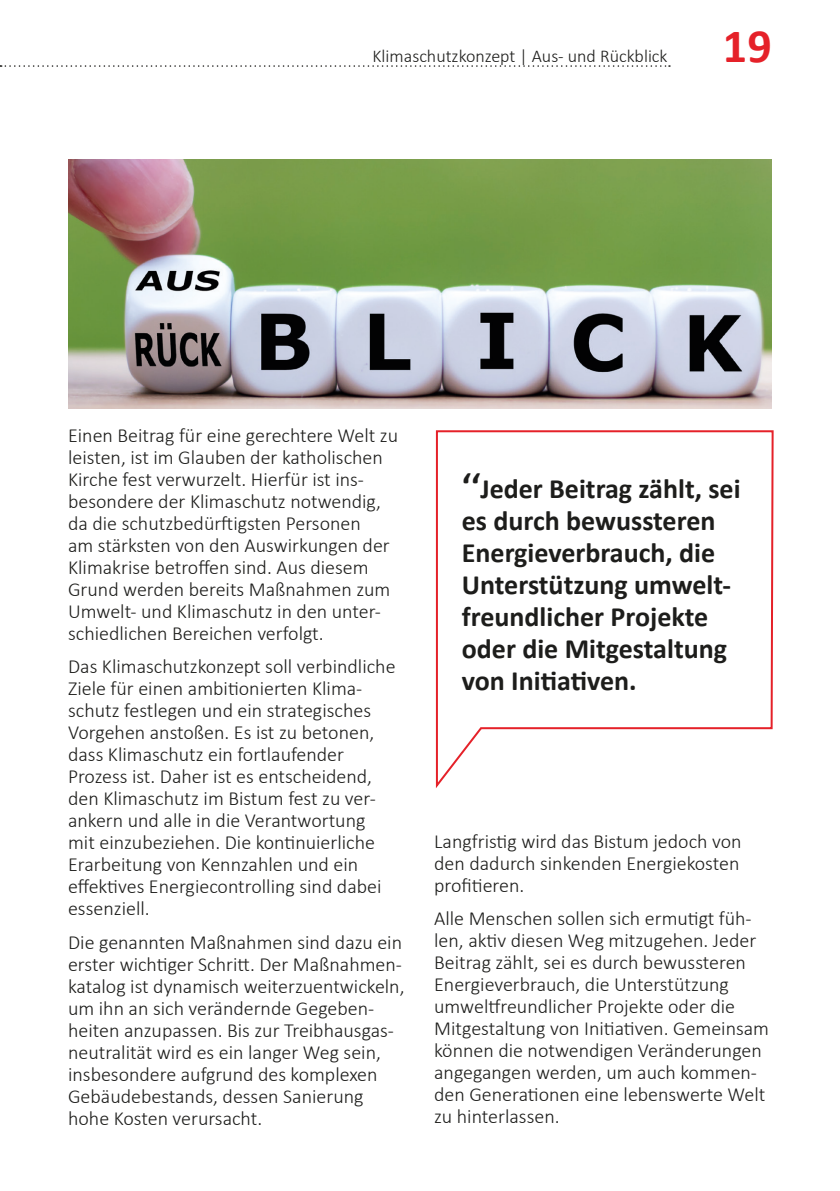
<style>
.page{position:relative;width:840px;height:1191px;background:#fff}
.page>*{position:absolute;margin:0;border:0;box-sizing:border-box;transform-origin:0 0}
.t1{font:700 48px "Calibri";color:#e52129}
.fließtext_ohne_einzug{font:700 28px/32px "Calibri";color:#1d1d1b}
.fließtext_ohne_einzug-2{font:300 20px/22px "Calibri";color:#1d1d1b}
.t2{font:300 18px "Calibri";color:#1d1d1b}
.s1{font-size:36px}
</style>
<div class="page">
<svg style="left:0;top:65px;width:669px;height:2px"></svg>
<img style="left:68px;top:159px;width:703px;height:249px">
<svg style="left:435px;top:430px;width:339px;height:358px"></svg>
<p class="t2" style="left:372px;top:44px;width:296px">Klimaschutzkonzept | Aus- und Rückblick</p>
<h1 class="t1" style="left:722px;top:12px;width:51px">19</h1>
<p class="fließtext_ohne_einzug-2" style="left:68px;top:424px;width:331px">Einen Beitrag für eine gerechtere Welt zu leisten, ist im Glauben der katholischen Kirche fest verwurzelt. Hierfür ist ins&shy;besondere der Klimaschutz notwendig, da die schutzbedürftigsten Personen<br>am stärksten von den Auswirkungen der Klimakrise betroffen sind. Aus diesem Grund werden bereits Maßnahmen zum Umwelt- und Klimaschutz in den unter&shy;schiedlichen Bereichen verfolgt.</p>
<p class="fließtext_ohne_einzug-2" style="left:68px;top:655px;width:329px">Das Klimaschutzkonzept soll verbindliche Ziele für einen ambitionierten Klima&shy;schutz festlegen und ein strategisches Vorgehen anstoßen. Es ist zu betonen, dass Klimaschutz ein fortlaufender Prozess ist. Daher ist es entscheidend, den Klimaschutz im Bistum fest zu ver&shy;ankern und alle in die Verantwortung mit einzubeziehen. Die kontinuierliche Erarbeitung von Kennzahlen und ein effektives Energiecontrolling sind dabei essenziell.</p>
<p class="fließtext_ohne_einzug-2" style="left:68px;top:930px;width:338px">Die genannten Maßnahmen sind dazu ein erster wichtiger Schritt. Der Maßnahmen&shy;katalog ist dynamisch weiterzuentwickeln, um ihn an sich verändernde Gegeben&shy;heiten anzupassen. Bis zur Treibhausgas&shy;neutralität wird es ein langer Weg sein, insbesondere aufgrund des komplexen Gebäudebestands, dessen Sanierung hohe Kosten verursacht.</p>
<p class="fließtext_ohne_einzug" style="left:461px;top:472px;width:280px"><span class="s1">‘‘</span>Jeder Beitrag zählt, sei es durch bewussteren<br>Energieverbrauch, die<br>Unterstützung umwelt&shy;freundlicher Projekte oder die Mitgestaltung von Initiativen.</p>
<p class="fließtext_ohne_einzug-2" style="left:434px;top:829px;width:309px;text-align:justify">Langfristig wird das Bistum jedoch von den dadurch sinkenden Energiekosten profitieren.</p>
<p class="fließtext_ohne_einzug-2" style="left:434px;top:907px;width:336px">Alle Menschen sollen sich ermutigt füh&shy;len, aktiv diesen Weg mitzugehen. Jeder Beitrag zählt, sei es durch bewussteren Energieverbrauch, die Unterstützung umweltfreundlicher Projekte oder die Mitgestaltung von Initiativen. Gemeinsam können die notwendigen Veränderungen angegangen werden, um auch kommen&shy;den Generationen eine lebenswerte Welt zu hinterlassen.</p>
</div>
